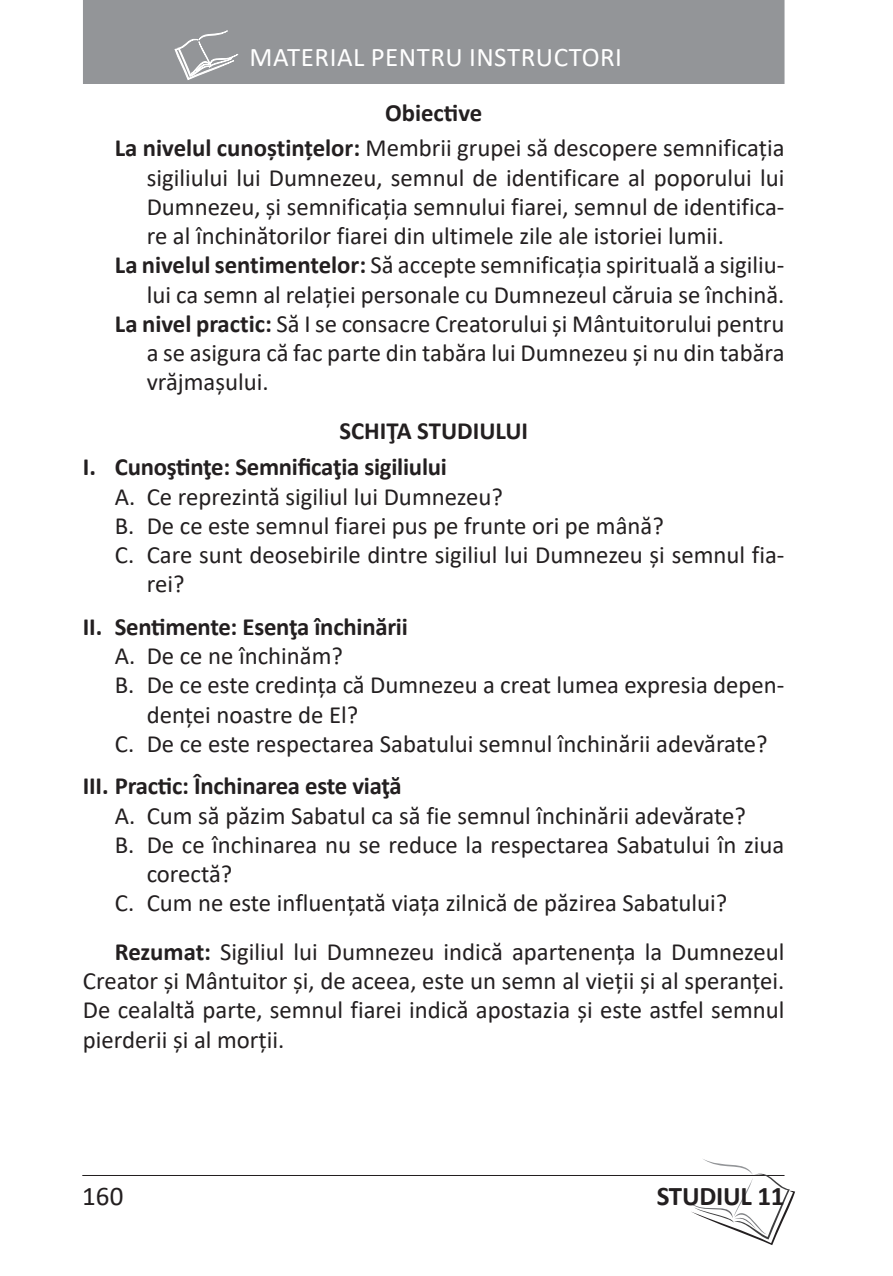
<style>
.page{position:relative;width:893px;height:1276px;background:#fff}
.page>*{position:absolute;margin:0;border:0;box-sizing:border-box;transform-origin:0 0}
.t1{font:27px "Calibri";letter-spacing:.02em;color:#fff}
.t2{font:700 27px "Calibri";letter-spacing:-.01em;color:#231f20}
.t3{font:27px "Calibri";color:#231f20}
.t4{font:24.75px/29.2px "Calibri";color:#231f20}
.t5{font:700 24.75px/36px "Calibri";letter-spacing:-.01em;color:#231f20}
.s1{font-weight:700}
</style>
<div class="page">
<hr style="left:82px;top:1175px;width:703px;height:1px;background:#231f20">
<svg style="left:684px;top:1159px;width:111px;height:86px"></svg>
<div style="left:83px;top:0;width:702px;height:84px;background:#939598"></div>
<svg style="left:174px;top:30px;width:65px;height:50px"></svg>
<p class="t1" style="left:250px;top:39px;width:374px">MATERIAL PENTRU INSTRUCTORI</p>
<p class="t4" style="left:115px;top:94px;width:671px;line-height:35.6px;text-indent:270px"><span class="s1">Obiective<br>La nivelul cunoştinţelor:</span> Membrii grupei să descopere semnificaţia</p>
<p class="t4" style="left:147px;top:162px;width:639px">sigiliului lui Dumnezeu, semnul de identificare al poporului lui</p>
<p class="t4" style="left:147px;top:191px;width:639px">Dumnezeu, şi semnificaţia semnului fiarei, semnul de identifica-</p>
<p class="t4" style="left:147px;top:221px;width:579px">re al închinătorilor fiarei din ultimele zile ale istoriei lumii.</p>
<p class="t4" style="left:115px;top:250px;width:671px"><span class="s1">La nivelul sentimentelor:</span> Să accepte semnificaţia spirituală a sigiliu-</p>
<p class="t4" style="left:147px;top:279px;width:639px">lui ca semn al relaţiei personale cu Dumnezeul căruia se închină.</p>
<p class="t4" style="left:115px;top:308px;width:671px"><span class="s1">La nivel practic:</span> Să I se consacre Creatorului şi Mântuitorului pentru</p>
<p class="t4" style="left:147px;top:338px;width:639px">a se asigura că fac parte din tabăra lui Dumnezeu şi nu din tabăra</p>
<p class="t4" style="left:147px;top:367px;width:123px">vrăjmaşului.</p>
<p class="t5" style="left:83px;top:413px;width:447px;text-indent:256px">SCHIŢA STUDIULUI<br>I. Cunoştinţe: Semnificaţia sigiliului</p>
<p class="t4" style="left:115px;top:481px;width:390px">A. Ce reprezintă sigiliul lui Dumnezeu?</p>
<p class="t4" style="left:115px;top:510px;width:550px">B. De ce este semnul fiarei pus pe frunte ori pe mână?</p>
<p class="t4" style="left:115px;top:540px;width:671px">C. Care sunt deosebirile dintre sigiliul lui Dumnezeu şi semnul fia-</p>
<p class="t4" style="left:147px;top:569px;width:39px">rei?</p>
<p class="t5" style="left:83px;top:608px;width:326px">II. Sentimente: Esenţa închinării</p>
<p class="t4" style="left:115px;top:640px;width:230px">A. De ce ne închinăm?</p>
<p class="t4" style="left:115px;top:670px;width:671px">B. De ce este credinţa că Dumnezeu a creat lumea expresia depen-</p>
<p class="t4" style="left:147px;top:699px;width:213px">denţei noastre de El?</p>
<p class="t4" style="left:115px;top:728px;width:654px">C. De ce este respectarea Sabatului semnul închinării adevărate?</p>
<p class="t5" style="left:83px;top:768px;width:320px">III. Practic: Închinarea este viaţă</p>
<p class="t4" style="left:115px;top:800px;width:633px">A. Cum să păzim Sabatul ca să fie semnul închinării adevărate?</p>
<p class="t4" style="left:115px;top:829px;width:671px">B. De ce închinarea nu se reduce la respectarea Sabatului în ziua</p>
<p class="t4" style="left:147px;top:858px;width:87px">corectă?</p>
<p class="t4" style="left:115px;top:888px;width:614px">C. Cum ne este influenţată viaţa zilnică de păzirea Sabatului?</p>
<p class="t4" style="left:83px;top:936px;width:703px;text-align:justify;text-indent:32px"><span class="s1">Rezumat:</span> Sigiliul lui Dumnezeu indică apartenenţa la Dumnezeul Creator şi Mântuitor şi, de aceea, este un semn al vieţii şi al speranţei.<br>De cealaltă parte, semnul fiarei indică apostazia şi este astfel semnul pierderii şi al morţii.</p>
<p class="t3" style="left:82px;top:1177px;width:43px">160</p>
<p class="t2" style="left:657px;top:1177px;width:129px">STUDIUL 11</p>
</div>
